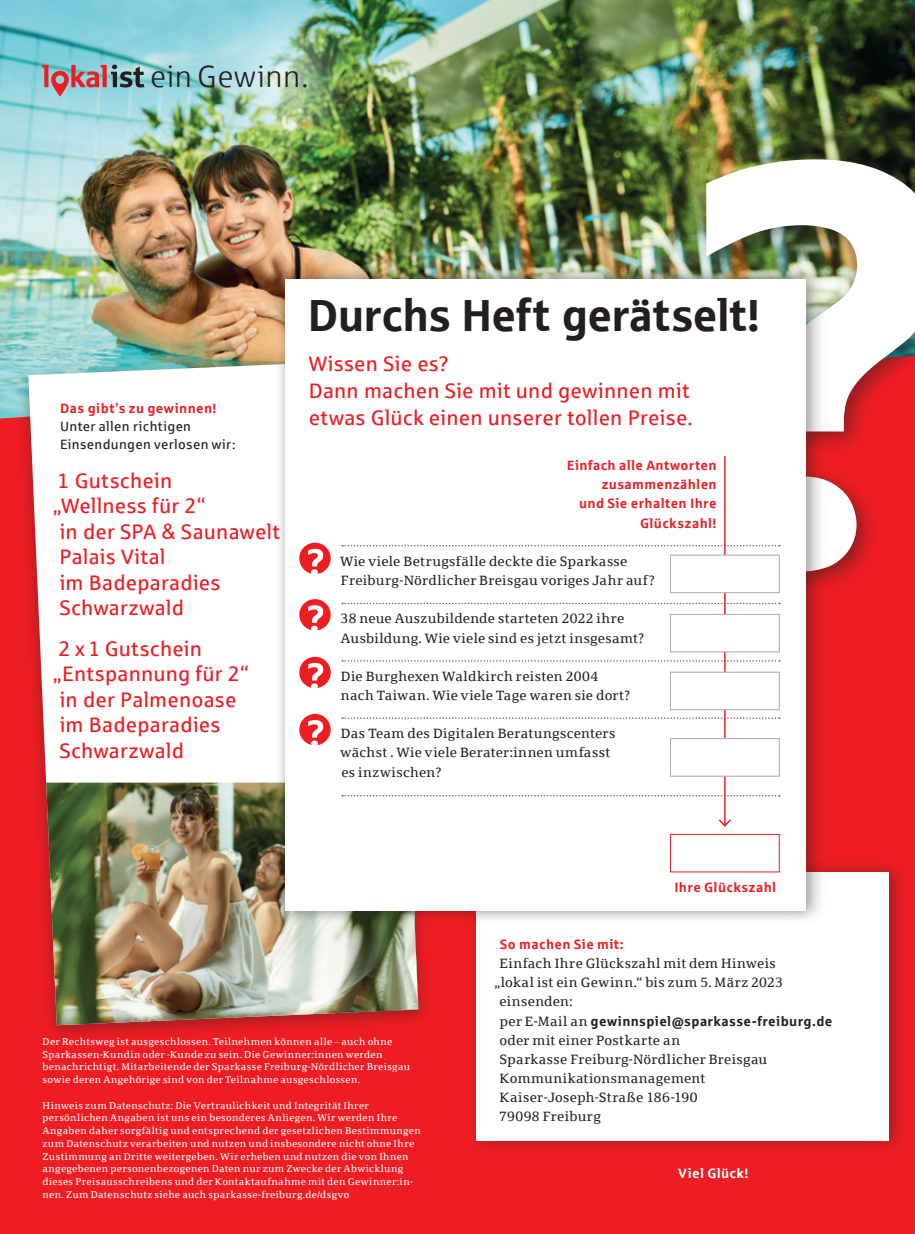
<style>
.page{position:relative;width:915px;height:1234px;background:#fff}
.page>*{position:absolute;margin:0;border:0;box-sizing:border-box;transform-origin:0 0}
._01_Headline{font:45px "Sparkasse Head";letter-spacing:.02em;color:#231f20}
._01_Headline-2{font:30.75px "Sparkasse Lt";letter-spacing:.02em;color:#231f20}
._01_Einstiegstext{font:21px/25.5px "Sparkasse Rg";letter-spacing:.01em;color:#ee1d23}
._02_Text_block{font:13.5px/19.2px "Sparkasse Serif";letter-spacing:.025em;color:#231f20}
._02_Text_block-2{font:700 13.5px "Sparkasse Rg";letter-spacing:.03em;color:#ee1d23}
._02_Text_flatter{font:13.5px "Sparkasse Serif";letter-spacing:.025em;color:#231f20}
._02_Text_block-3{font:700 13.5px "Sparkasse Rg";letter-spacing:.025em;color:#231f20}
._02_Text_block-4{font:13.5px "Sparkasse Rg";letter-spacing:.025em;color:#231f20}
._02_Text_flatter-2{font:700 13.5px "Sparkasse Rg";letter-spacing:.025em;color:#ee1d23}
._02_Text_block-5{font:700 13.5px "Sparkasse Rg";letter-spacing:.025em;color:#fff}
._02_Text_block-6{font:9.75px/12.8px "Sparkasse Serif";letter-spacing:.035em;color:#fff}
.s1{font-family:"Sparkasse Serif";font-weight:400}
</style>
<div class="page">
<img style="left:0;top:0;width:558px;height:355px">
<img style="left:558px;top:0;width:356px;height:264px">
<div style="left:0;top:355px;width:914px;height:878px;background:#ee1d23"></div>
<div style="left:14px;top:350px;width:418px;height:693px;background:#231f20;opacity:.4"></div>
<svg style="left:28px;top:359px;width:245px;height:666px"></svg>
<img style="left:46px;top:782px;width:229px;height:243px">
<img style="left:275px;top:921px;width:143px;height:104px">
<div style="left:466px;top:857px;width:441px;height:296px;background:#231f20;opacity:.4"></div>
<div style="left:476px;top:871px;width:412px;height:268px;background:#fff"></div>
<div style="left:693px;top:147px;width:221px;height:448px;background:#231f20;opacity:.5"></div>
<svg style="left:706px;top:159px;width:208px;height:412px"></svg>
<div style="left:279px;top:264px;width:548px;height:660px;background:#231f20;opacity:.3"></div>
<div style="left:273px;top:267px;width:543px;height:654px;background:#231f20;opacity:.25"></div>
<div style="left:285px;top:279px;width:519px;height:631px;background:#fff"></div>
<div style="left:299px;top:542px;width:31px;height:32px;background:#ee1d23;border-radius:50%"></div>
<svg style="left:308px;top:548px;width:15px;height:26px"></svg>
<svg style="left:342px;top:545px;width:437px;height:1px"></svg>
<div style="left:669px;top:833px;width:110px;height:39px;border:1px solid #ee1d23"></div>
<div style="left:299px;top:599px;width:31px;height:31px;background:#ee1d23;border-radius:50%"></div>
<svg style="left:308px;top:605px;width:15px;height:26px"></svg>
<svg style="left:342px;top:602px;width:437px;height:2px"></svg>
<svg style="left:342px;top:660px;width:437px;height:1px"></svg>
<svg style="left:342px;top:717px;width:437px;height:1px"></svg>
<div style="left:299px;top:656px;width:31px;height:32px;background:#ee1d23;border-radius:50%"></div>
<svg style="left:308px;top:663px;width:15px;height:25px"></svg>
<div style="left:299px;top:713px;width:31px;height:32px;background:#ee1d23;border-radius:50%"></div>
<svg style="left:308px;top:720px;width:15px;height:26px"></svg>
<hr style="left:723px;top:456px;width:2px;height:369px;background:#ee1d23">
<svg style="left:718px;top:817px;width:13px;height:10px"></svg>
<div style="left:669px;top:554px;width:110px;height:39px;background:#fff;border:1px solid #a8a9ad"></div>
<div style="left:669px;top:614px;width:110px;height:38px;background:#fff;border:1px solid #a8a9ad"></div>
<div style="left:669px;top:671px;width:110px;height:39px;background:#fff;border:1px solid #a8a9ad"></div>
<div style="left:669px;top:738px;width:110px;height:38px;background:#fff;border:1px solid #a8a9ad"></div>
<svg style="left:342px;top:794px;width:437px;height:2px"></svg>
<img style="left:162px;top:0;width:235px;height:200px">
<svg style="left:42px;top:65px;width:102px;height:31px;background:#9a949b"></svg>
<p class="_01_Headline-2" style="left:150px;top:58px;width:160px">ein Gewinn.</p>
<p class="_02_Text_block-2" style="left:60px;top:399px;width:158px">Das gibt’s zu gewinnen!</p>
<p class="_02_Text_block-4" style="left:60px;top:417px;width:132px">Unter allen richtigen</p>
<p class="_02_Text_block-4" style="left:60px;top:435px;width:177px">Einsendungen verlosen wir:</p>
<p class="_01_Einstiegstext" style="left:57px;top:467px;width:116px">1 Gutschein</p>
<p class="_01_Einstiegstext" style="left:53px;top:492px;width:154px">„Wellness für 2“</p>
<p class="_01_Einstiegstext" style="left:60px;top:518px;width:222px">in der SPA &amp; Saunawelt</p>
<p class="_01_Einstiegstext" style="left:59px;top:543px;width:107px">Palais Vital</p>
<p class="_01_Einstiegstext" style="left:60px;top:569px;width:162px">im Badeparadies</p>
<p class="_01_Einstiegstext" style="left:59px;top:594px;width:126px">Schwarzwald</p>
<p class="_01_Einstiegstext" style="left:53px;top:635px;width:198px">2 x 1 Gutschein „Entspannung für 2“</p>
<p class="_01_Einstiegstext" style="left:59px;top:686px;width:178px">in der Palmenoase im Badeparadies<br>Schwarzwald</p>
<p class="_01_Headline" style="left:309px;top:286px;width:452px">Durchs Heft gerätselt!</p>
<p class="_01_Einstiegstext" style="left:309px;top:350px;width:141px">Wissen Sie es?</p>
<p class="_01_Einstiegstext" style="left:309px;top:377px;width:382px">Dann machen Sie mit und gewinnen mit</p>
<p class="_01_Einstiegstext" style="left:309px;top:404px;width:385px">etwas Glück einen unserer tollen Preise.</p>
<p class="_02_Text_block-2" style="left:566px;top:457px;width:151px">Einfach alle Antworten</p>
<p class="_02_Text_block-2" style="left:601px;top:476px;width:116px">zusammenzählen</p>
<p class="_02_Text_block-2" style="left:579px;top:495px;width:139px">und Sie erhalten Ihre</p>
<p class="_02_Text_block-2" style="left:640px;top:514px;width:78px">Glückszahl!</p>
<p class="_02_Text_flatter" style="left:340px;top:553px;width:289px">Wie viele Betrugsfälle deckte die Sparkasse</p>
<p class="_02_Text_flatter" style="left:341px;top:572px;width:315px">Freiburg-Nördlicher Breisgau voriges Jahr auf?</p>
<p class="_02_Text_block" style="left:340px;top:608px;width:305px">38 neue Auszubildende starteten 2022 ihre<br>Ausbildung. Wie viele sind es jetzt insgesamt?</p>
<p class="_02_Text_block" style="left:341px;top:666px;width:290px">Die Burghexen Waldkirch reisten 2004 nach Taiwan. Wie viele Tage waren sie dort?</p>
<p class="_02_Text_block" style="left:341px;top:723px;width:276px">Das Team des Digitalen Beratungscenters</p>
<p class="_02_Text_block" style="left:340px;top:742px;width:271px">wächst . Wie viele Berater:innen umfasst</p>
<p class="_02_Text_block" style="left:341px;top:761px;width:101px">es inzwischen?</p>
<p class="_02_Text_block-2" style="left:674px;top:878px;width:103px">Ihre Glückszahl</p>
<p class="_02_Text_block-6" style="left:43px;top:1034px;width:369px">Der Rechtsweg ist ausgeschlossen. Teilnehmen können alle – auch ohne Sparkassen-Kundin oder -Kunde zu sein. Die Gewinner:innen werden benachrichtigt. Mitarbeitende der Sparkasse Freiburg-Nördlicher Breisgau sowie deren Angehörige sind von der Teilnahme ausgeschlossen.</p>
<p class="_02_Text_block-6" style="left:43px;top:1098px;width:380px">Hinweis zum Datenschutz: Die Vertraulichkeit und Integrität Ihrer persönlichen Angaben ist uns ein besonderes Anliegen. Wir werden Ihre Angaben daher sorgfältig und entsprechend der gesetzlichen Bestimmungen zum Datenschutz verarbeiten und nutzen und insbesondere nicht ohne Ihre Zustimmung an Dritte weitergeben. Wir erheben und nutzen die von Ihnen angegebenen personenbezogenen Daten nur zum Zwecke der Abwicklung dieses Preisausschreibens und der Kontaktaufnahme mit den Gewinner:in&shy;nen. Zum Datenschutz siehe auch sparkasse-freiburg.de/dsgvo</p>
<p class="_02_Text_flatter-2" style="left:499px;top:935px;width:125px">So machen Sie mit:</p>
<p class="_02_Text_block" style="left:499px;top:953px;width:278px">Einfach Ihre Glückszahl mit dem Hinweis</p>
<p class="_02_Text_block" style="left:494px;top:972px;width:290px">„lokal ist ein Gewinn.“ bis zum 5. März 2023</p>
<p class="_02_Text_block" style="left:499px;top:991px;width:75px">einsenden:</p>
<p class="_02_Text_block-3" style="left:499px;top:1011px;width:334px"><span class="s1">per E-Mail an</span> gewinnspiel@sparkasse-freiburg.de</p>
<p class="_02_Text_block" style="left:499px;top:1029px;width:182px">oder mit einer Postkarte an</p>
<p class="_02_Text_block" style="left:499px;top:1048px;width:269px">Sparkasse Freiburg-Nördlicher Breisgau</p>
<p class="_02_Text_block" style="left:499px;top:1068px;width:207px">Kommunikationsmanagement</p>
<p class="_02_Text_block" style="left:499px;top:1087px;width:199px">Kaiser-Joseph-Straße 186-190</p>
<p class="_02_Text_block" style="left:499px;top:1106px;width:103px">79098 Freiburg</p>
<p class="_02_Text_block-5" style="left:678px;top:1164px;width:72px">Viel Glück!</p>
</div>
